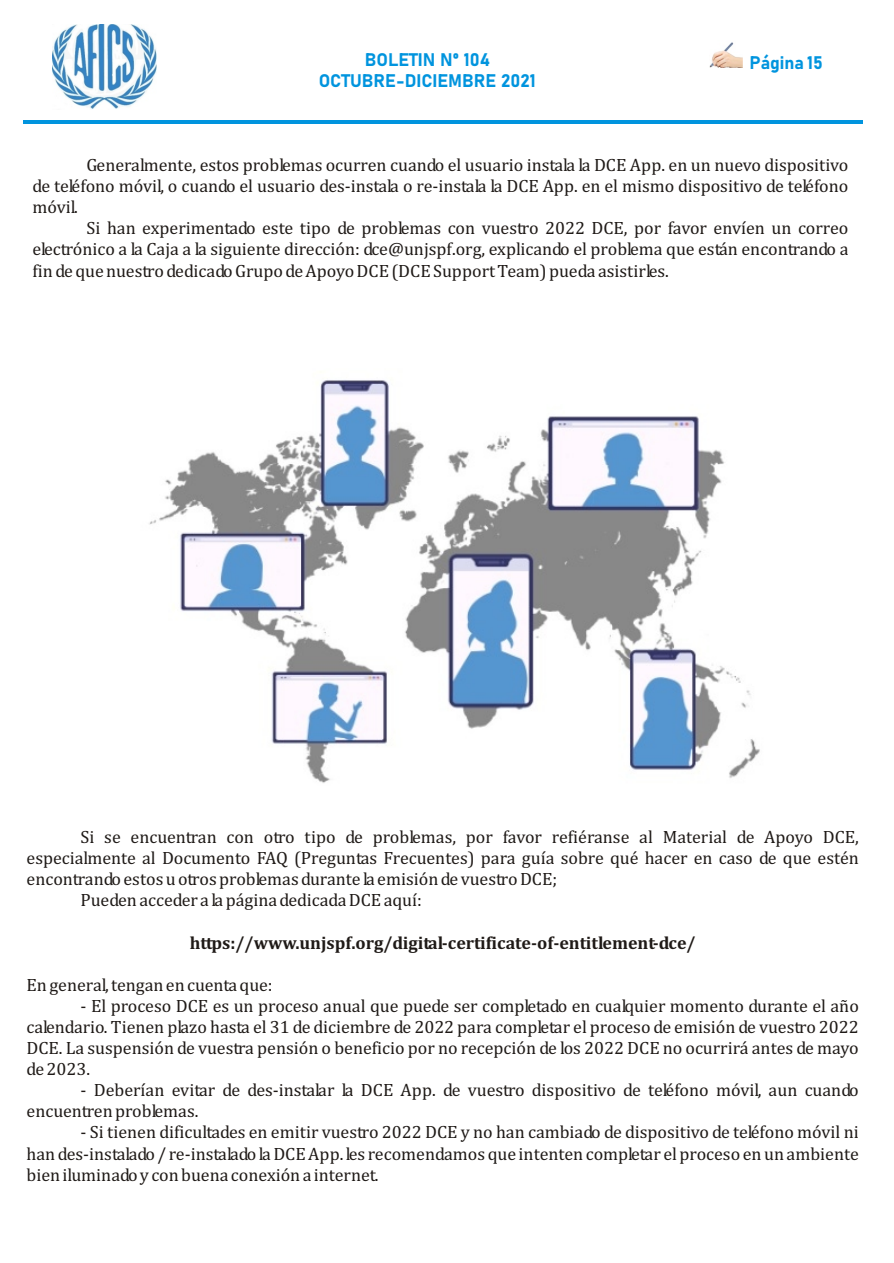
<style>
.page{position:relative;width:894px;height:1263px;background:#fff}
.page>*{position:absolute;margin:0;border:0;box-sizing:border-box;transform-origin:0 0}
.t1{font:18px/21.1px "Cambria";color:#1f1a17;text-align:justify}
.t2{font:700 18px "Cambria";color:#1f1a17}
.t3{font:700 18px "Bahnschrift";color:#0094de}
</style>
<div class="page">
<hr style="left:23px;top:120px;width:840px;height:4px;background:#0094de">
<img style="left:709px;top:42px;width:33px;height:25px">
<img style="left:53px;top:24px;width:103px;height:85px">
<img style="left:149px;top:380px;width:611px;height:403px">
<p class="t3" style="left:365px;top:51px;width:127px">BOLETIN Nº 104</p>
<p class="t3" style="left:749px;top:55px;width:75px">Página 15</p>
<p class="t3" style="left:319px;top:73px;width:219px">OCTUBRE-DICIEMBRE 2021</p>
<p class="t1" style="left:33px;top:155px;width:817px;text-indent:54px">Generalmente, estos problemas ocurren cuando el usuario instala la DCE App. en un nuevo dispositivo de teléfono móvil, o cuando el usuario des-instala o re-instala la DCE App. en el mismo dispositivo de teléfono móvil.</p>
<p class="t1" style="left:33px;top:219px;width:817px;text-indent:54px">Si han experimentado este tipo de problemas con vuestro 2022 DCE, por favor envíen un correo electrónico a la Caja a la siguiente dirección: dce@unjspf.org, explicando el problema que están encontrando a fin de que nuestro dedicado Grupo de Apoyo DCE (DCE Support Team) pueda asistirles.</p>
<p class="t1" style="left:81px;top:827px;width:780px">Si se encuentran con otro tipo de problemas, por favor refiéranse al Material de Apoyo DCE,</p>
<p class="t1" style="left:27px;top:849px;width:834px">especialmente al Documento FAQ (Preguntas Frecuentes) para guía sobre qué hacer en caso de que estén</p>
<p class="t1" style="left:27px;top:870px;width:532px">encontrando estos u otros problemas durante la emisión de vuestro DCE;</p>
<p class="t1" style="left:81px;top:891px;width:343px">Pueden acceder a la página dedicada DCE aquí:</p>
<p class="t2" style="left:190px;top:935px;width:507px">https://www.unjspf.org/digital-certificate-of-entitlement-dce/</p>
<p class="t1" style="left:27px;top:975px;width:248px">En general, tengan en cuenta que:</p>
<p class="t1" style="left:27px;top:996px;width:834px;text-indent:54px">- El proceso DCE es un proceso anual que puede ser completado en cualquier momento durante el año calendario. Tienen plazo hasta el 31 de diciembre de 2022 para completar el proceso de emisión de vuestro 2022<br>DCE. La suspensión de vuestra pensión o beneficio por no recepción de los 2022 DCE no ocurrirá antes de mayo de 2023.</p>
<p class="t1" style="left:27px;top:1081px;width:834px;text-indent:54px">- Deberían evitar de des-instalar la DCE App. de vuestro dispositivo de teléfono móvil, aun cuando encuentren problemas.</p>
<p class="t1" style="left:27px;top:1123px;width:834px;text-indent:54px">- Si tienen dificultades en emitir vuestro 2022 DCE y no han cambiado de dispositivo de teléfono móvil ni han des-instalado / re-instalado la DCE App. les recomendamos que intenten completar el proceso en un ambiente bien iluminado y con buena conexión a internet.</p>
</div>
